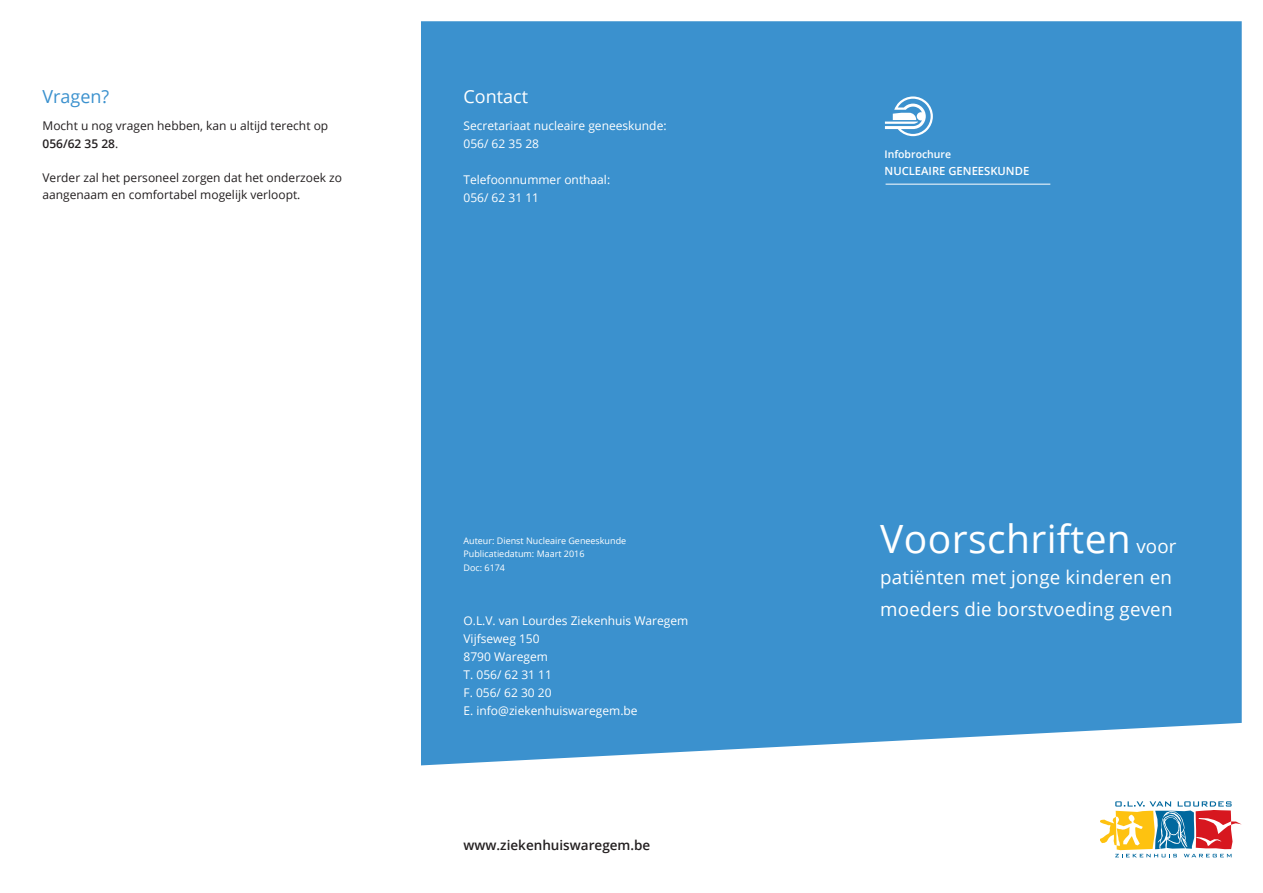
<style>
.page{position:relative;width:1263px;height:893px;background:#fff}
.page>*{position:absolute;margin:0;border:0;box-sizing:border-box;transform-origin:0 0}
.t1{font:39px "Open Sans";letter-spacing:.01em;color:#fff}
.t2{font:18.75px/31.5px "Open Sans";letter-spacing:.01em;color:#fff}
.t3{font:18px "Open Sans";color:#3b91ce}
.t4{font:18px "Open Sans";color:#fff}
.t5{font:600 13.5px "Open Sans";color:#231f20}
.t6{font:12px/18px "Open Sans";color:#fff}
.t7{font:12px/18px "Open Sans";color:#231f20}
.t8{font:600 11.25px "Open Sans";color:#fff}
.t9{font:600 10.5px "Open Sans";color:#fff}
.t10{font:9px/13.5px "Open Sans";color:#fff}
.s1{font-weight:600}
.s2{font-size:18.75px}
</style>
<div class="page">
<div style="left:421px;top:21px;width:821px;height:744px;background:#3b91ce"></div>
<hr style="left:885px;top:184px;width:165px;height:1px;background:#fff">
<svg style="left:885px;top:96px;width:48px;height:40px"></svg>
<svg style="left:1100px;top:801px;width:142px;height:56px"></svg>
<h3 class="t3" style="left:43px;top:84px;width:68px">Vragen?</h3>
<p class="t7" style="left:43px;top:116px;width:287px">Mocht u nog vragen hebben, kan u altijd terecht op<br><span class="s1">056/62 35 28</span>.</p>
<p class="t7" style="left:43px;top:169px;width:301px;line-height:16.5px">Verder zal het personeel zorgen dat het onderzoek zo aangenaam en comfortabel mogelijk verloopt.</p>
<h3 class="t4" style="left:463px;top:84px;width:66px">Contact</h3>
<p class="t6" style="left:463px;top:116px;width:205px">Secretariaat nucleaire geneeskunde:<br>056/ 62 35 28</p>
<p class="t6" style="left:463px;top:170px;width:148px">Telefoonnummer onthaal:<br>056/ 62 31 11</p>
<p class="t10" style="left:463px;top:534px;width:164px">Auteur: Dienst Nucleaire Geneeskunde<br>Publicatiedatum: Maart 2016<br>Doc: 6174</p>
<p class="t6" style="left:463px;top:611px;width:226px">O.L.V. van Lourdes Ziekenhuis Waregem<br>Vijfseweg 150<br>8790 Waregem<br>T. 056/ 62 31 11<br>F. 056/ 62 30 20<br>E. info@ziekenhuiswaregem.be</p>
<p class="t5" style="left:463px;top:836px;width:188px">www.ziekenhuiswaregem.be</p>
<p class="t9" style="left:884px;top:147px;width:68px">Infobrochure</p>
<p class="t8" style="left:884px;top:163px;width:146px">NUCLEAIRE GENEESKUNDE</p>
<h1 class="t1" style="left:880px;top:512px;width:298px">Voorschriften <span class="s2">voor</span></h1>
<h2 class="t2" style="left:880px;top:561px;width:294px">patiënten met jonge kinderen en moeders die borstvoeding geven</h2>
</div>
